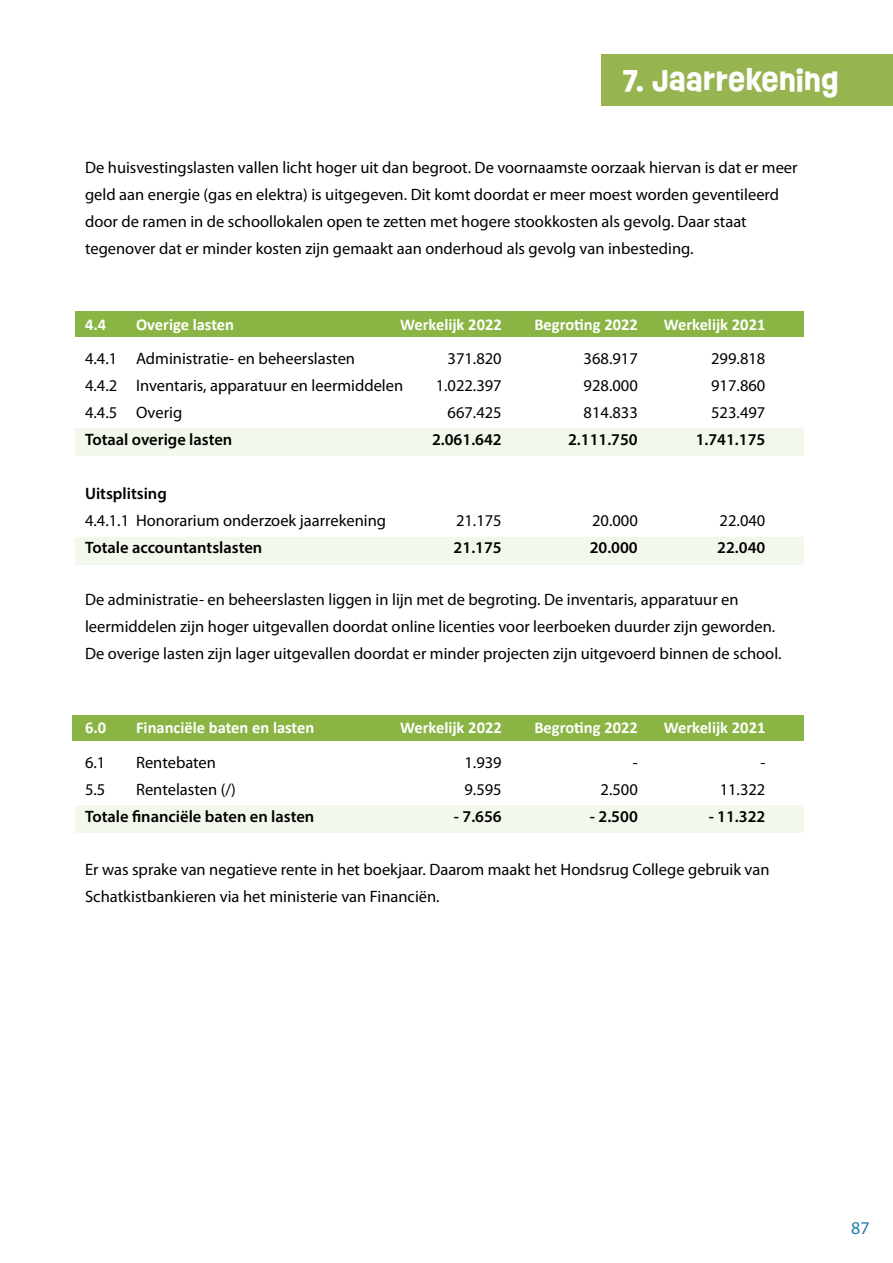
<style>
.page{position:relative;width:893px;height:1263px;background:#fff}
.page>*{position:absolute;margin:0;border:0;box-sizing:border-box;transform-origin:0 0}
.t1{font:700 28.5px "Ruddy";color:#fff}
.t2{font:18px "Myriad Pro";color:#1f7ea9}
.t3{font:16.5px/27px "Myriad Pro";color:#000}
.t4{font:600 16.5px "Myriad Pro";color:#000}
.t5{font:700 16.5px "Calibri";color:#fff}
</style>
<div class="page">
<div style="left:72px;top:715px;width:732px;height:25px;background:#8ab545"></div>
<div style="left:75px;top:537px;width:729px;height:28px;background:#f3f8ec"></div>
<div style="left:601px;top:54px;width:292px;height:52px;background:#96b44f"></div>
<div style="left:75px;top:428px;width:729px;height:28px;background:#f3f8ec"></div>
<div style="left:75px;top:311px;width:729px;height:26px;background:#8ab545"></div>
<div style="left:75px;top:805px;width:729px;height:28px;background:#f3f8ec"></div>
<h1 class="t1" style="left:622px;top:59px;width:218px">7. Jaarrekening</h1>
<p class="t3" style="left:85px;top:154px;width:714px">De huisvestingslasten vallen licht hoger uit dan begroot. De voornaamste oorzaak hiervan is dat er meer geld aan energie (gas en elektra) is uitgegeven. Dit komt doordat er meer moest worden geventileerd door de ramen in de schoollokalen open te zetten met hogere stookkosten als gevolg. Daar staat tegenover dat er minder kosten zijn gemaakt aan onderhoud als gevolg van inbesteding.</p>
<p class="t5" style="left:85px;top:313px;width:23px">4.4</p>
<p class="t5" style="left:136px;top:313px;width:99px">Overige lasten</p>
<p class="t5" style="left:400px;top:313px;width:103px">Werkelijk 2022</p>
<p class="t5" style="left:534px;top:313px;width:105px">Begroting 2022</p>
<p class="t5" style="left:664px;top:313px;width:103px">Werkelijk 2021</p>
<p class="t3" style="left:85px;top:345px;width:272px">4.4.1 Administratie- en beheerslasten</p>
<p class="t3" style="left:448px;top:345px;width:56px">371.820</p>
<p class="t3" style="left:584px;top:345px;width:56px">368.917</p>
<p class="t3" style="left:711px;top:345px;width:56px">299.818</p>
<p class="t3" style="left:85px;top:372px;width:320px">4.4.2 Inventaris, apparatuur en leermiddelen</p>
<p class="t3" style="left:436px;top:372px;width:68px">1.022.397</p>
<p class="t3" style="left:584px;top:372px;width:56px">928.000</p>
<p class="t3" style="left:711px;top:372px;width:56px">917.860</p>
<p class="t3" style="left:85px;top:399px;width:99px">4.4.5 Overig</p>
<p class="t3" style="left:448px;top:399px;width:56px">667.425</p>
<p class="t3" style="left:584px;top:399px;width:56px">814.833</p>
<p class="t3" style="left:711px;top:399px;width:56px">523.497</p>
<p class="t4" style="left:85px;top:429px;width:149px">Totaal overige lasten</p>
<p class="t4" style="left:432px;top:429px;width:71px">2.061.642</p>
<p class="t4" style="left:568px;top:429px;width:71px">2.111.750</p>
<p class="t4" style="left:696px;top:429px;width:71px">1.741.175</p>
<p class="t4" style="left:85px;top:483px;width:83px">Uitsplitsing</p>
<p class="t3" style="left:85px;top:507px;width:303px">4.4.1.1 Honorarium onderzoek jaarrekening</p>
<p class="t3" style="left:456px;top:507px;width:47px">21.175</p>
<p class="t3" style="left:592px;top:507px;width:47px">20.000</p>
<p class="t3" style="left:720px;top:507px;width:47px">22.040</p>
<p class="t4" style="left:85px;top:537px;width:179px">Totale accountantslasten</p>
<p class="t4" style="left:454px;top:537px;width:50px">21.175</p>
<p class="t4" style="left:590px;top:537px;width:50px">20.000</p>
<p class="t4" style="left:717px;top:537px;width:50px">22.040</p>
<p class="t3" style="left:85px;top:586px;width:698px">De administratie- en beheerslasten liggen in lijn met de begroting. De inventaris, apparatuur en leermiddelen zijn hoger uitgevallen doordat online licenties voor leerboeken duurder zijn geworden.<br>De overige lasten zijn lager uitgevallen doordat er minder projecten zijn uitgevoerd binnen de school.</p>
<p class="t5" style="left:85px;top:716px;width:23px">6.0</p>
<p class="t5" style="left:136px;top:716px;width:180px">Financiële baten en lasten</p>
<p class="t5" style="left:400px;top:716px;width:103px">Werkelijk 2022</p>
<p class="t5" style="left:534px;top:716px;width:105px">Begroting 2022</p>
<p class="t5" style="left:664px;top:716px;width:103px">Werkelijk 2021</p>
<p class="t3" style="left:85px;top:748px;width:22px">6.1</p>
<p class="t3" style="left:136px;top:748px;width:81px">Rentebaten</p>
<p class="t3" style="left:464px;top:748px;width:39px">1.939</p>
<p class="t3" style="left:633px;top:748px;width:7px">-</p>
<p class="t3" style="left:760px;top:748px;width:7px">-</p>
<p class="t3" style="left:85px;top:775px;width:22px">5.5</p>
<p class="t3" style="left:136px;top:775px;width:101px">Rentelasten (/)</p>
<p class="t3" style="left:464px;top:775px;width:39px">9.595</p>
<p class="t3" style="left:601px;top:775px;width:39px">2.500</p>
<p class="t3" style="left:720px;top:775px;width:47px">11.322</p>
<p class="t4" style="left:85px;top:806px;width:231px">Totale financiële baten en lasten</p>
<p class="t4" style="left:454px;top:806px;width:49px">- 7.656</p>
<p class="t4" style="left:590px;top:806px;width:49px">- 2.500</p>
<p class="t4" style="left:709px;top:806px;width:58px">- 11.322</p>
<p class="t3" style="left:85px;top:856px;width:686px">Er was sprake van negatieve rente in het boekjaar. Daarom maakt het Hondsrug College gebruik van<br>Schatkistbankieren via het ministerie van Financiën.</p>
<p class="t2" style="left:851px;top:1217px;width:20px">87</p>
</div>
